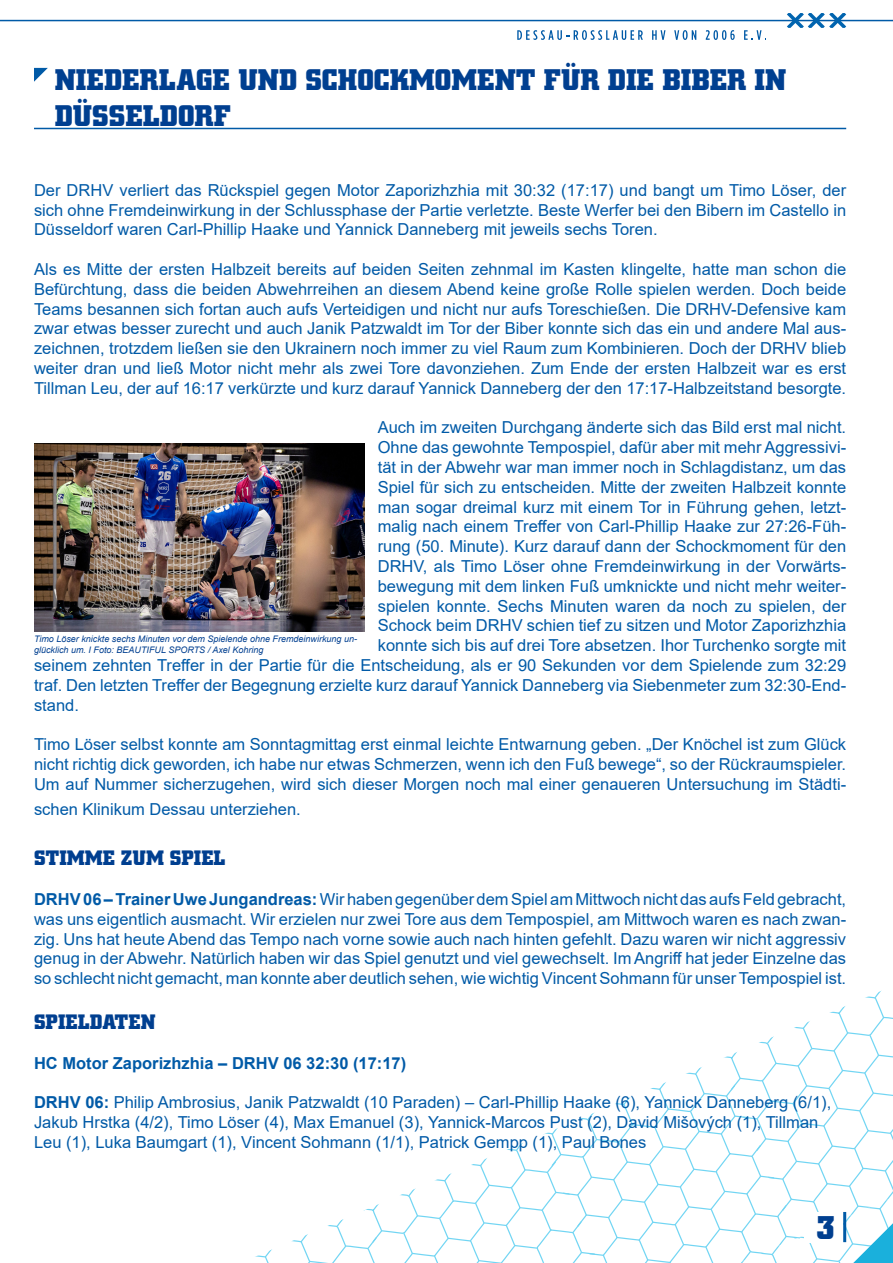
<style>
.page{position:relative;width:893px;height:1263px;background:#fff}
.page>*{position:absolute;margin:0;border:0;box-sizing:border-box;transform-origin:0 0}
.t1{font:700 33px "Square Slabserif 711 Pro";color:#003f90}
.t2{font:700 30px/36px "Square Slabserif 711 Pro";color:#003f90}
.t3{font:700 21px "Square Slabserif 711 Pro";color:#003f90}
.t4{font:16.5px/19.8px "Arial";color:#005aa7;text-align:justify}
.t5{font:700 16.5px "Arial";color:#005aa7}
.t6{font:italic 9px/10.5px "Arial";color:#003f90}
.s1{font-weight:700}
</style>
<div class="page">
<hr style="left:0;top:20px;width:893px;height:1px;background:#005aa7">
<svg style="left:518px;top:30px;width:125px;height:10px"></svg>
<svg style="left:652px;top:30px;width:13px;height:10px"></svg>
<svg style="left:674px;top:30px;width:22px;height:10px"></svg>
<svg style="left:706px;top:30px;width:29px;height:10px"></svg>
<svg style="left:744px;top:30px;width:22px;height:10px"></svg>
<svg style="left:787px;top:13px;width:59px;height:15px"></svg>
<svg style="left:255px;top:990px;width:638px;height:273px"></svg>
<svg style="left:34px;top:68px;width:14px;height:14px"></svg>
<hr style="left:34px;top:128px;width:812px;height:1px;background:#005aa7">
<img style="left:34px;top:443px;width:331px;height:188px">
<p class="t2" style="left:55px;top:61px;width:733px">NIEDERLAGE UND SCHOCKMOMENT FÜR DIE BIBER IN<br>DÜSSELDORF</p>
<p class="t4" style="left:34px;top:180px;width:814px">Der DRHV verliert das Rückspiel gegen Motor Zaporizhzhia mit 30:32 (17:17) und bangt um Timo Löser, der sich ohne Fremdeinwirkung in der Schlussphase der Partie verletzte. Beste Werfer bei den Bibern im Castello in Düsseldorf waren Carl-Phillip Haake und Yannick Danneberg mit jeweils sechs Toren.</p>
<p class="t4" style="left:34px;top:259px;width:814px">Als es Mitte der ersten Halbzeit bereits auf beiden Seiten zehnmal im Kasten klingelte, hatte man schon die Befürchtung, dass die beiden Abwehrreihen an diesem Abend keine große Rolle spielen werden. Doch beide Teams besannen sich fortan auch aufs Verteidigen und nicht nur aufs Toreschießen. Die DRHV-Defensive kam zwar etwas besser zurecht und auch Janik Patzwaldt im Tor der Biber konnte sich das ein und andere Mal aus&shy;zeichnen, trotzdem ließen sie den Ukrainern noch immer zu viel Raum zum Kombinieren. Doch der DRHV blieb weiter dran und ließ Motor nicht mehr als zwei Tore davonziehen. Zum Ende der ersten Halbzeit war es erst Tillman Leu, der auf 16:17 verkürzte und kurz darauf Yannick Danneberg der den 17:17-Halbzeitstand besorgte.</p>
<p class="t4" style="left:378px;top:417px;width:470px">Auch im zweiten Durchgang änderte sich das Bild erst mal nicht.</p>
<p class="t4" style="left:378px;top:437px;width:470px">Ohne das gewohnte Tempospiel, dafür aber mit mehr Aggressivi-</p>
<p class="t4" style="left:378px;top:457px;width:470px">tät in der Abwehr war man immer noch in Schlagdistanz, um das</p>
<p class="t4" style="left:378px;top:477px;width:470px">Spiel für sich zu entscheiden. Mitte der zweiten Halbzeit konnte</p>
<p class="t4" style="left:378px;top:497px;width:470px">man sogar dreimal kurz mit einem Tor in Führung gehen, letzt-</p>
<p class="t4" style="left:378px;top:516px;width:470px">malig nach einem Treffer von Carl-Phillip Haake zur 27:26-Füh-</p>
<p class="t4" style="left:378px;top:536px;width:470px">rung (50. Minute). Kurz darauf dann der Schockmoment für den</p>
<p class="t4" style="left:378px;top:556px;width:470px">DRHV, als Timo Löser ohne Fremdeinwirkung in der Vorwärts-</p>
<p class="t4" style="left:378px;top:576px;width:470px">bewegung mit dem linken Fuß umknickte und nicht mehr weiter-</p>
<p class="t4" style="left:378px;top:596px;width:470px">spielen konnte. Sechs Minuten waren da noch zu spielen, der</p>
<p class="t4" style="left:378px;top:615px;width:470px">Schock beim DRHV schien tief zu sitzen und Motor Zaporizhzhia</p>
<p class="t4" style="left:378px;top:635px;width:470px">konnte sich bis auf drei Tore absetzen. Ihor Turchenko sorgte mit</p>
<p class="t4" style="left:34px;top:655px;width:814px">seinem zehnten Treffer in der Partie für die Entscheidung, als er 90 Sekunden vor dem Spielende zum 32:29</p>
<p class="t4" style="left:34px;top:675px;width:814px">traf. Den letzten Treffer der Begegnung erzielte kurz darauf Yannick Danneberg via Siebenmeter zum 32:30-End-</p>
<p class="t4" style="left:34px;top:695px;width:46px">stand.</p>
<p class="t4" style="left:34px;top:734px;width:814px">Timo Löser selbst konnte am Sonntagmittag erst einmal leichte Entwarnung geben. „Der Knöchel ist zum Glück nicht richtig dick geworden, ich habe nur etwas Schmerzen, wenn ich den Fuß bewege“, so der Rückraumspieler.<br>Um auf Nummer sicherzugehen, wird sich dieser Morgen noch mal einer genaueren Untersuchung im Städti-</p>
<p class="t4" style="left:34px;top:799px;width:268px">schen Klinikum Dessau unterziehen.</p>
<p class="t3" style="left:34px;top:844px;width:193px">STIMME ZUM SPIEL</p>
<p class="t4" style="left:34px;top:889px;width:814px"><span class="s1">DRHV 06 – Trainer Uwe Jungandreas:</span> Wir haben gegenüber dem Spiel am Mittwoch nicht das aufs Feld gebracht, was uns eigentlich ausmacht. Wir erzielen nur zwei Tore aus dem Tempospiel, am Mittwoch waren es nach zwan&shy;zig. Uns hat heute Abend das Tempo nach vorne sowie auch nach hinten gefehlt. Dazu waren wir nicht aggressiv genug in der Abwehr. Natürlich haben wir das Spiel genutzt und viel gewechselt. Im Angriff hat jeder Einzelne das so schlecht nicht gemacht, man konnte aber deutlich sehen, wie wichtig Vincent Sohmann für unser Tempospiel ist.</p>
<p class="t3" style="left:34px;top:1008px;width:123px">SPIELDATEN</p>
<p class="t5" style="left:34px;top:1051px;width:374px">HC Motor Zaporizhzhia – DRHV 06 32:30 (17:17)</p>
<p class="t4" style="left:34px;top:1092px;width:799px;text-align:left"><span class="s1">DRHV 06:</span> Philip Ambrosius, Janik Patzwaldt (10 Paraden) – Carl-Phillip Haake (6), Yannick Danneberg (6/1),<br>Jakub Hrstka (4/2), Timo Löser (4), Max Emanuel (3), Yannick-Marcos Pust (2), David Mišových (1), Tillman<br>Leu (1), Luka Baumgart (1), Vincent Sohmann (1/1), Patrick Gempp (1), Paul Bones</p>
<p class="t6" style="left:34px;top:634px;width:325px">Timo Löser knickte sechs Minuten vor dem Spielende ohne Fremdeinwirkung un&shy;glücklich um. I Foto: BEAUTIFUL SPORTS / Axel Kohring</p>
<h1 class="t1" style="left:816px;top:1205px;width:20px">3</h1>
</div>
